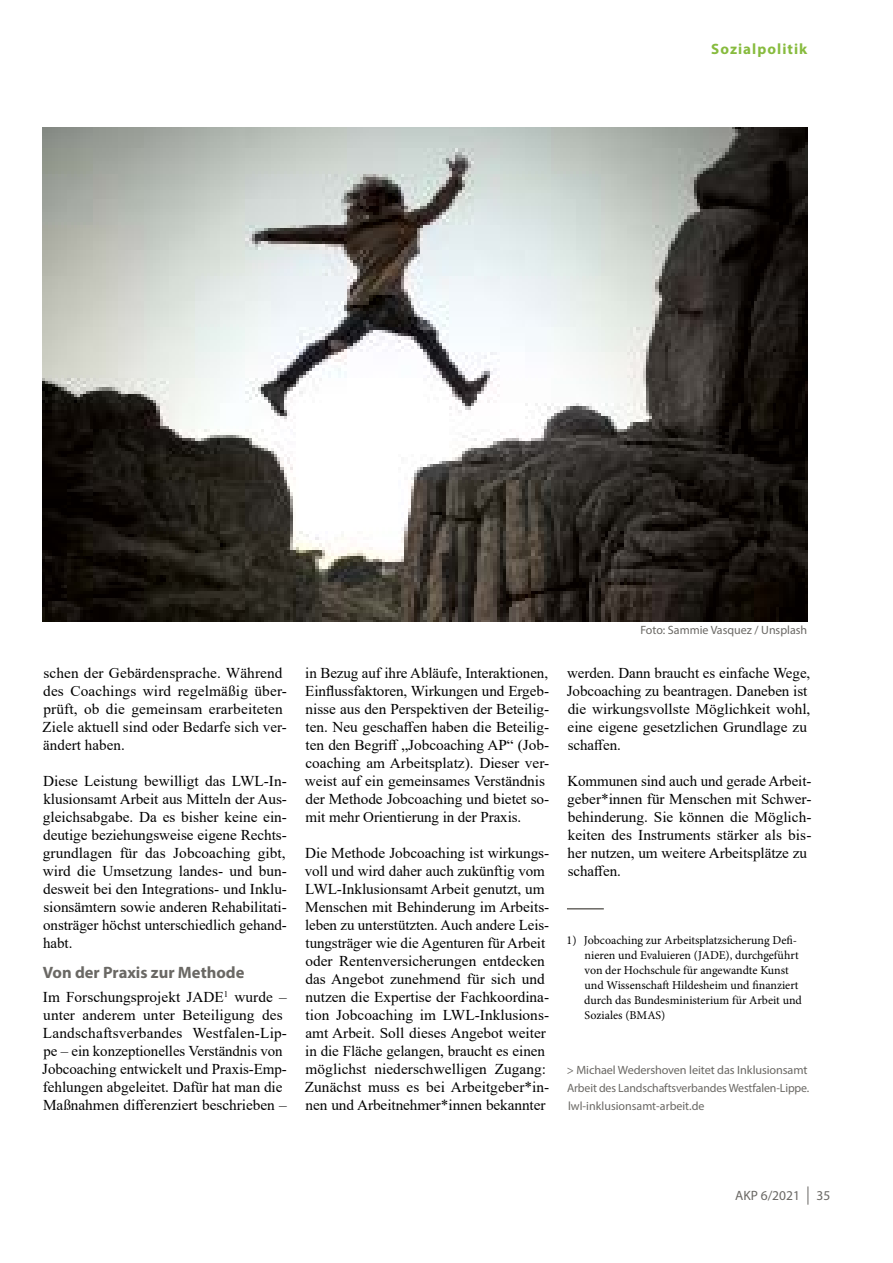
<style>
.page{position:relative;width:893px;height:1263px;background:#fff}
.page>*{position:absolute;margin:0;border:0;box-sizing:border-box;transform-origin:0 0}
.t1{font:700 16.5px "Myriad Pro";color:#6a6864}
.t2{font:15px/18px "Times New Roman";letter-spacing:-.005em;color:#000}
.t3{font:700 15px "Myriad Pro";letter-spacing:.07em;color:#87bb3e}
.t4{font:13.5px "Myriad Pro";color:#6a6864}
.t5{font:12px/15px "Minion Pro";color:#000}
.t6{font:12px/18px "Myriad Pro";letter-spacing:-.01em;color:#6a6864}
</style>
<div class="page">
<svg style="left:807px;top:1186px;width:1px;height:19px"></svg>
<hr style="left:567px;top:908px;width:37px;height:1px;background:#6a6864">
<img style="left:43px;top:128px;width:765px;height:493px">
<p class="t3" style="left:711px;top:39px;width:98px">Sozialpolitik</p>
<p class="t2" style="left:43px;top:663px;width:246px">schen der Gebärdensprache. Während des Coachings wird regelmäßig über&shy;prüft, ob die gemeinsam erarbeiteten Ziele aktuell sind oder Bedarfe sich ver&shy;ändert haben.</p>
<p class="t2" style="left:43px;top:771px;width:246px;text-align:justify">Diese Leistung bewilligt das LWL-In&shy;klusionsamt Arbeit aus Mitteln der Aus&shy;gleichsabgabe. Da es bisher keine ein&shy;deutige beziehungsweise eigene Rechts&shy;grundlagen für das Jobcoaching gibt, wird die Umsetzung landes- und bun&shy;desweit bei den Integrations- und Inklu&shy;sionsämtern sowie anderen Rehabilitati&shy;onsträger höchst unterschiedlich gehand&shy;habt.</p>
<p class="t1" style="left:43px;top:961px;width:203px">Von der Praxis zur Methode</p>
<p class="t2" style="left:42px;top:987px;width:246px">Im Forschungsprojekt JADE<sup>1</sup> wurde – unter anderem unter Beteiligung des Landschaftsverbandes Westfalen-Lip&shy;pe – ein konzeptionelles Verständnis von Jobcoaching entwickelt und Praxis-Emp&shy;fehlungen abgeleitet. Dafür hat man die Maßnahmen differenziert beschrieben –</p>
<p class="t2" style="left:305px;top:663px;width:246px">in Bezug auf ihre Abläufe, Interaktionen, Einflussfaktoren, Wirkungen und Ergeb&shy;nisse aus den Perspektiven der Beteilig&shy;ten. Neu geschaffen haben die Beteilig&shy;ten den Begriff „Jobcoaching AP“ (Job&shy;coaching am Arbeitsplatz). Dieser ver&shy;weist auf ein gemeinsames Verständnis der Methode Jobcoaching und bietet so&shy;mit mehr Orientierung in der Praxis.</p>
<p class="t2" style="left:305px;top:843px;width:246px">Die Methode Jobcoaching ist wirkungs&shy;voll und wird daher auch zukünftig vom LWL-Inklusionsamt Arbeit genutzt, um Menschen mit Behinderung im Arbeits&shy;leben zu unterstützten. Auch andere Leis&shy;tungsträger wie die Agenturen für Arbeit oder Rentenversicherungen entdecken das Angebot zunehmend für sich und nutzen die Expertise der Fachkoordina&shy;tion Jobcoaching im LWL-Inklusions&shy;amt Arbeit. Soll dieses Angebot weiter in die Fläche gelangen, braucht es einen möglichst niederschwelligen Zugang:<br>Zunächst muss es bei Arbeitgeber*in&shy;nen und Arbeitnehmer*innen bekannter</p>
<p class="t6" style="left:640px;top:621px;width:168px">Foto: Sammie Vasquez / Unsplash</p>
<p class="t2" style="left:567px;top:663px;width:245px">werden. Dann braucht es einfache Wege, Jobcoaching zu beantragen. Daneben ist die wirkungsvollste Möglichkeit wohl, eine eigene gesetzlichen Grundlage zu schaffen.</p>
<p class="t2" style="left:567px;top:771px;width:246px">Kommunen sind auch und gerade Arbeit&shy;geber*innen für Menschen mit Schwer&shy;behinderung. Sie können die Möglich&shy;keiten des Instruments stärker als bis&shy;her nutzen, um weitere Arbeitsplätze zu schaffen.</p>
<p class="t5" style="left:584px;top:932px;width:219px;text-indent:-18px">1) Jobcoaching zur Arbeitsplatzsicherung Defi&shy;nieren und Evaluieren (JADE), durchgeführt von der Hochschule für angewandte Kunst und Wissenschaft Hildesheim und finanziert durch das Bundesministerium für Arbeit und Soziales (BMAS)</p>
<p class="t6" style="left:567px;top:1060px;width:244px">&gt; Michael Wedershoven leitet das Inklusionsamt<br>Arbeit des Landschaftsverbandes Westfalen-Lippe. lwl-inklusionsamt-arbeit.de</p>
<p class="t4" style="left:735px;top:1187px;width:66px">AKP 6/2021</p>
<p class="t4" style="left:816px;top:1187px;width:15px">35</p>
</div>
